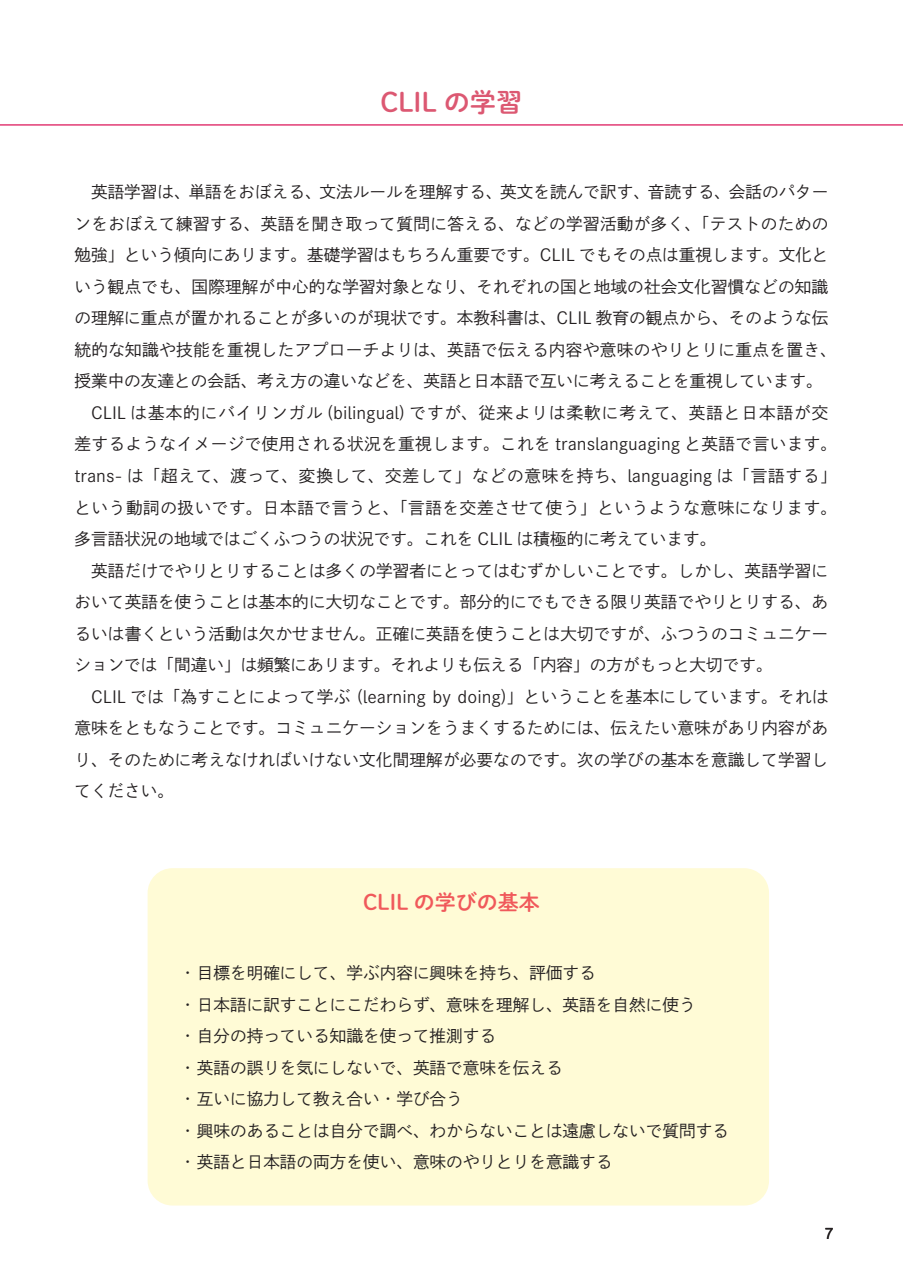
<style>
.page{position:relative;width:903px;height:1275px;background:#fff}
.page>*{position:absolute;margin:0;border:0;box-sizing:border-box;transform-origin:0 0}
.t1{font:26.25px "Shuei M Go Std B";color:#dc5872}
.t2{font:21px "Shuei M Go Std B";color:#f0595b}
.t3{font:16.62px/31.5px "Shuei Go Kin Std L";letter-spacing:.01em;color:#231f20}
.t4{font:15.75px "Arial";color:#231f20}
</style>
<div class="page">
<div style="left:148px;top:868px;width:621px;height:337px;background:#fffbd6;border-radius:25px"></div>
<hr style="left:0;top:124px;width:903px;height:2px;background:#e65888">
<h1 class="t1" style="left:380px;top:83px;width:143px">CLIL の学習</h1>
<p class="t3" style="left:74px;top:176px;width:764px">　英語学習は、単語をおぼえる、文法ルールを理解する、英文を読んで訳す、音読する、会話のパターンをおぼえて練習する、英語を聞き取って質問に答える、などの学習活動が多く、「テストのための勉強」という傾向にあります。基礎学習はもちろん重要です。CLIL でもその点は重視します。文化という観点でも、国際理解が中心的な学習対象となり、それぞれの国と地域の社会文化習慣などの知識の理解に重点が置かれることが多いのが現状です。本教科書は、CLIL 教育の観点から、そのような伝統的な知識や技能を重視したアプローチよりは、英語で伝える内容や意味のやりとりに重点を置き、授業中の友達との会話、考え方の違いなどを、英語と日本語で互いに考えることを重視しています。　CLIL は基本的にバイリンガル (bilingual) ですが、従来よりは柔軟に考えて、英語と日本語が交差するようなイメージで使用される状況を重視します。これを translanguaging と英語で言います。trans- は「超えて、渡って、変換して、交差して」などの意味を持ち、languaging は「言語する」という動詞の扱いです。日本語で言うと、「言語を交差させて使う」というような意味になります。多言語状況の地域ではごくふつうの状況です。これを CLIL は積極的に考えています。<br>　英語だけでやりとりすることは多くの学習者にとってはむずかしいことです。しかし、英語学習において英語を使うことは基本的に大切なことです。部分的にでもできる限り英語でやりとりする、あるいは書くという活動は欠かせません。正確に英語を使うことは大切ですが、ふつうのコミュニケーションでは「間違い」は頻繁にあります。それよりも伝える「内容」の方がもっと大切です。<br>　CLIL では「為すことによって学ぶ (learning by doing)」ということを基本にしています。それは意味をともなうことです。コミュニケーションをうまくするためには、伝えたい意味があり内容があり、そのために考えなければいけない文化間理解が必要なのです。次の学びの基本を意識して学習してください。</p>
<p class="t2" style="left:363px;top:887px;width:178px">CLIL の学びの基本</p>
<p class="t3" style="left:179px;top:957px;width:551px">・ 目標を明確にして、学ぶ内容に興味を持ち、評価する<br>・ 日本語に訳すことにこだわらず、意味を理解し、英語を自然に使う<br>・ 自分の持っている知識を使って推測する<br>・ 英語の誤りを気にしないで、英語で意味を伝える<br>・ 互いに協力して教え合い・学び合う<br>・ 興味のあることは自分で調べ、わからないことは遠慮しないで質問する・ 英語と日本語の両方を使い、意味のやりとりを意識する</p>
<p class="t4" style="left:825px;top:1223px;width:10px">7</p>
</div>
